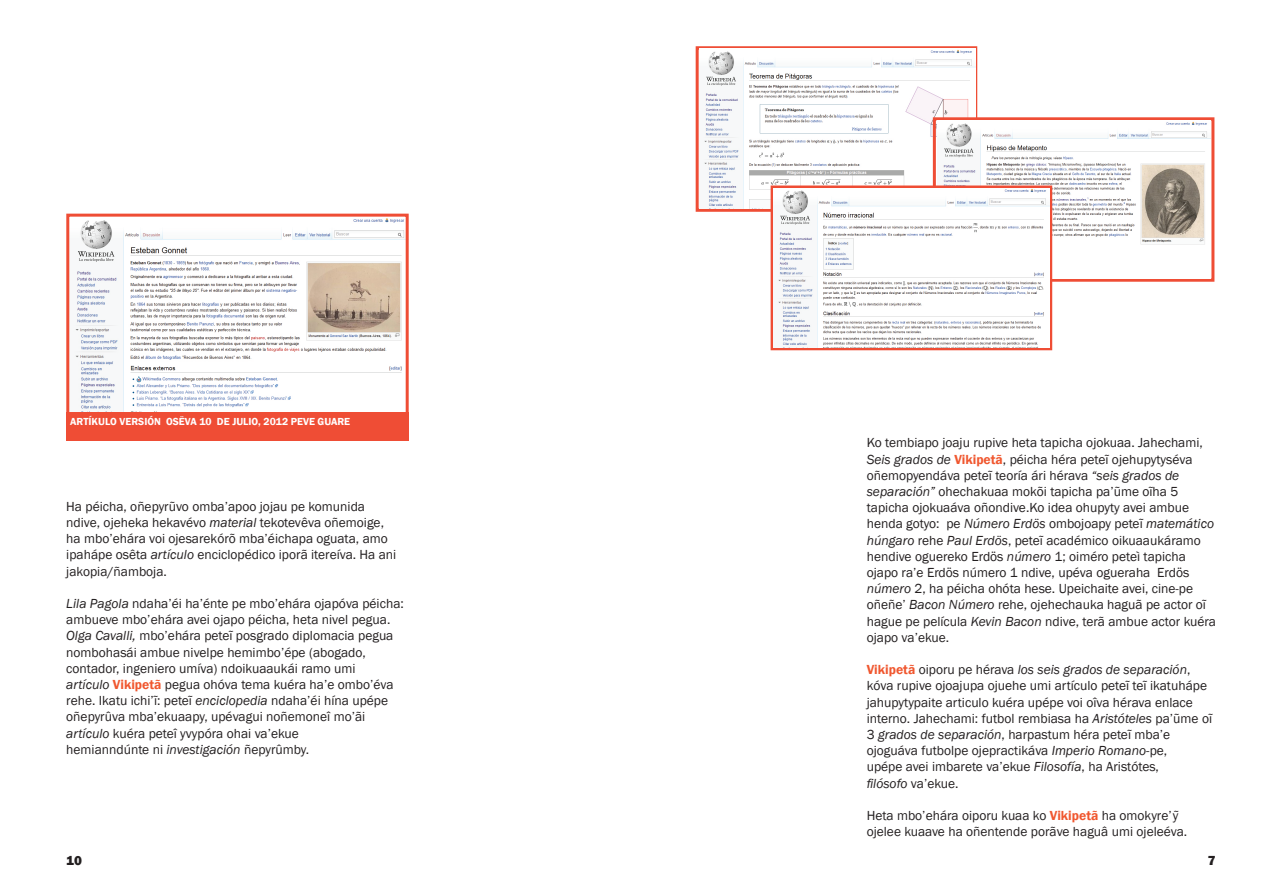
<style>
.page{position:relative;width:1263px;height:893px;background:#fff}
.page>*{position:absolute;margin:0;border:0;box-sizing:border-box;transform-origin:0 0}
.t1{font:13.5px/16.2px "Franklin Gothic";color:#231f20}
.t2{font:800 13.5px "Franklin Gothic";color:#231f20}
.t3{font:600 10.5px "Franklin Gothic";color:#fff}
.s1{font-style:italic}
.s2{font-weight:600;color:#f0572f}
</style>
<div class="page">
<div style="left:66px;top:412px;width:342px;height:28px;background:#ef4d35"></div>
<div style="left:696px;top:46px;width:281px;height:166px;border:3px solid #ef4d35"></div>
<img style="left:699px;top:49px;width:276px;height:159px">
<div style="left:933px;top:117px;width:281px;height:165px;border:3px solid #ef4d35"></div>
<img style="left:937px;top:121px;width:274px;height:158px">
<div style="left:771px;top:185px;width:281px;height:165px;border:3px solid #ef4d35"></div>
<img style="left:773px;top:188px;width:276px;height:159px">
<img style="left:75px;top:218px;width:330px;height:194px">
<div style="left:66px;top:214px;width:343px;height:222px;border:3px solid #ef4d35"></div>
<p class="t3" style="left:70px;top:415px;width:228px">ARTÍKULO VERSIÓN OSËVA 10 DE JULIO, 2012 PEVE</p>
<p class="t3" style="left:318px;top:415px;width:21px">GUARE</p>
<p class="t1" style="left:66px;top:498px;width:332px">Ha péicha, oñepyrũvo omba’apoo jojau pe komunida ndive, ojeheka hekavévo <span class="s1">material</span> tekotevêva oñemoige, ha mbo’ehára voi ojesarekórõ mba’éichapa oguata, amo ipahápe osêta <span class="s1">artículo</span> enciclopédico iporã itereíva. Ha ani jakopia/ñamboja.</p>
<p class="t1" style="left:66px;top:596px;width:339px"><span class="s1">Lila Pagola</span> ndaha’éi ha’énte pe mbo’ehára ojapóva péicha: ambueve mbo’ehára avei ojapo péicha, heta nivel pegua.<br><span class="s1">Olga Cavalli,</span> mbo’ehára peteĩ posgrado diplomacia pegua nombohasái ambue nivelpe hemimbo’épe (abogado, contador, ingeniero umíva) ndoikuaaukái ramo umi<br><span class="s1">artículo</span> <span class="s2">VIKIPETÃ</span> pegua ohóva tema kuéra ha’e ombo’éva rehe. Ikatu ichi’ĩ: peteĩ <span class="s1">enciclopedia</span> ndaha’éi hína upépe oñepyrûva mba’ekuaapy, upévagui noñemoneî mo’ãi <span class="s1">artículo</span> kuéra peteî yvypóra ohai va’ekue<br>hemianndúnte ni <span class="s1">investigación</span> ñepyrûmby.</p>
<p class="t1" style="left:867px;top:435px;width:351px">Ko tembiapo joaju rupive heta tapicha ojokuaa. Jahechami, <span class="s1">Seis grados de</span> <span class="s2">VIKIPETÃ</span>, péicha héra peteĩ ojehupytyséva oñemopyendáva peteĩ teoría ári hérava <span class="s1">“seis grados de separación”</span> ohechakuaa mokõi tapicha pa’ũme oĩha 5 tapicha ojokuaáva oñondive.Ko idea ohupyty avei ambue henda gotyo: pe <span class="s1">Número Erdös</span> ombojoapy peteĩ <span class="s1">matemático húngaro</span> rehe <span class="s1">Paul Erdös</span>, peteĩ académico oikuaaukáramo hendive oguereko Erdös <span class="s1">número</span> 1; oiméro peteì tapicha ojapo ra’e Erdös número 1 ndive, upéva ogueraha Erdös <span class="s1">número</span> 2, ha péicha ohóta hese. Upeichaite avei, cine-pe oñeñe’ <span class="s1">Bacon Número</span> rehe, ojehechauka haguã pe actor oĩ hague pe película <span class="s1">Kevin Bacon</span> ndive, terã ambue actor kuéra ojapo va’ekue.</p>
<p class="t1" style="left:867px;top:662px;width:347px"><span class="s2">VIKIPETÃ</span> oiporu pe hérava <span class="s1">los seis grados de separación</span>, kóva rupive ojoajupa ojuehe umi artículo peteĩ teĩ ikatuhápe jahupytypaite articulo kuéra upépe voi oîva hérava enlace interno. Jahechami: futbol rembiasa ha <span class="s1">Aristóteles</span> pa’ũme oĩ 3 <span class="s1">grados de separación</span>, harpastum héra peteĩ mba’e ojoguáva futbolpe ojepractikáva <span class="s1">Imperio Romano</span>-pe,<br>upépe avei imbarete va’ekue <span class="s1">Filosofía</span>, ha Aristótes,<br><span class="s1">filósofo</span> va’ekue.</p>
<p class="t1" style="left:867px;top:808px;width:322px">Heta mbo’ehára oiporu kuaa ko <span class="s2">VIKIPETÃ</span> ha omokyre’y ĩ ojelee kuaave ha oñentende porãve haguâ umi ojeleéva.</p>
<p class="t2" style="left:66px;top:851px;width:17px">10</p>
<p class="t2" style="left:1208px;top:851px;width:9px">7</p>
</div>
